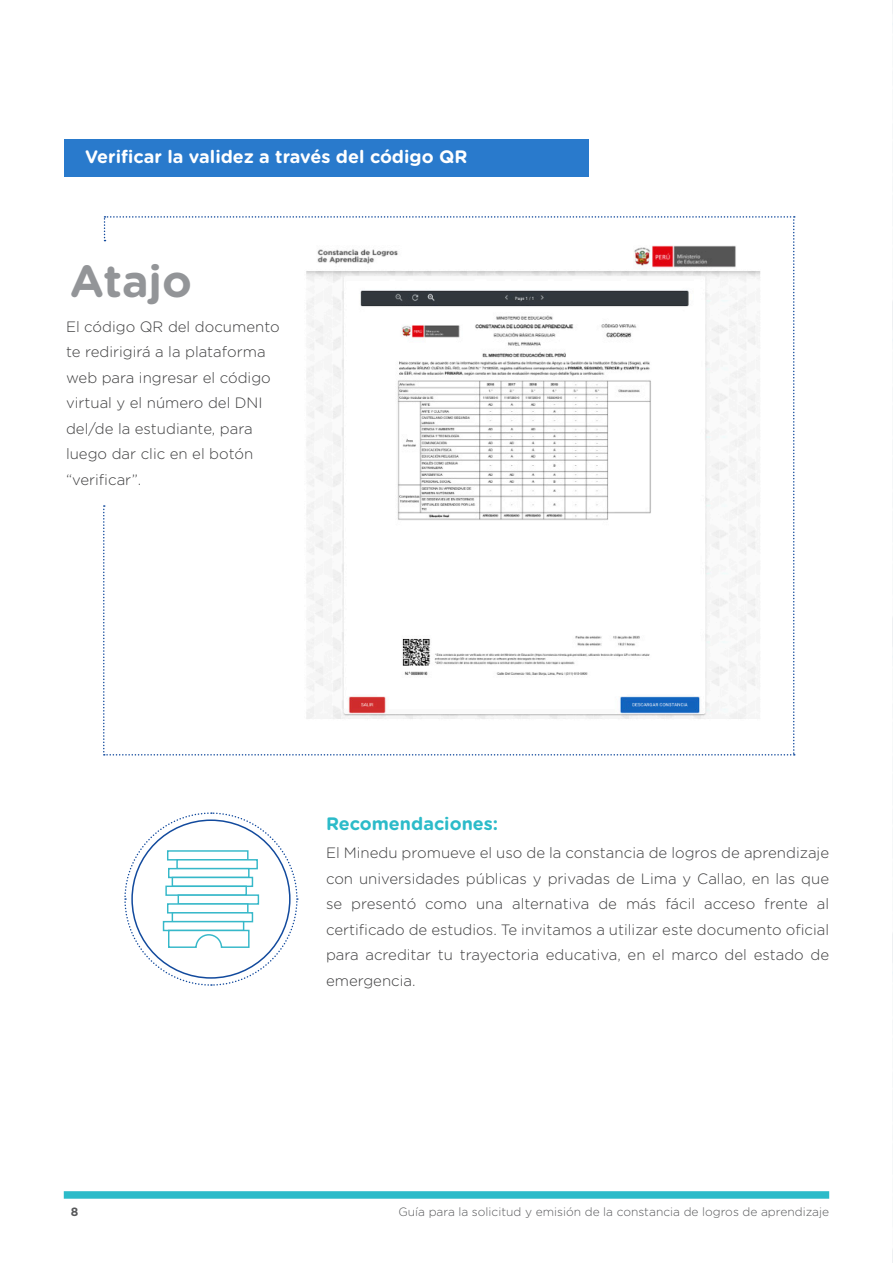
<style>
.page{position:relative;width:893px;height:1263px;background:#fff}
.page>*{position:absolute;margin:0;border:0;box-sizing:border-box;transform-origin:0 0}
.t1{font:700 45px "Gotham Rounded";color:#939598}
.subtitulos{font:700 18px "Gotham Rounded";color:#fff}
.subtitulos-2{font:700 18px "Gotham Rounded";color:#2cbbc9}
.texto{font:300 15px/25.5px "Gotham Rounded";color:#3e3e3f}
.t2{font:300 12px "Gotham Rounded";color:#57585a}
.t3{font:700 12px "Gotham Rounded";color:#57585a}
</style>
<div class="page">
<div style="left:64px;top:1191px;width:765px;height:8px;background:#2cbbc9"></div>
<img style="left:892px;top:0;width:1px;height:1263px">
<div style="left:64px;top:139px;width:524px;height:37px;background:#297acc"></div>
<svg style="left:103px;top:216px;width:692px;height:539px"></svg>
<img style="left:305px;top:240px;width:458px;height:481px">
<svg style="left:124px;top:812px;width:174px;height:174px"></svg>
<p class="subtitulos" style="left:85px;top:143px;width:384px">Verificar la validez a través del código QR</p>
<p class="t1" style="left:70px;top:248px;width:124px">Atajo</p>
<p class="texto" style="left:66px;top:313px;width:215px">El código QR del documento te redirigirá a la plataforma web para ingresar el código virtual y el número del DNI del/de la estudiante, para luego dar clic en el botón “verificar”.</p>
<p class="subtitulos-2" style="left:326px;top:810px;width:174px">Recomendaciones:</p>
<p class="texto" style="left:326px;top:839px;width:505px;text-align:justify">El Minedu promueve el uso de la constancia de logros de aprendizaje con universidades públicas y privadas de Lima y Callao, en las que se presentó como una alternativa de más fácil acceso frente al certificado de estudios. Te invitamos a utilizar este documento oficial para acreditar tu trayectoria educativa, en el marco del estado de emergencia.</p>
<p class="t3" style="left:71px;top:1202px;width:9px">8</p>
<p class="t2" style="left:398px;top:1203px;width:432px">Guía para la solicitud y emisión de la constancia de logros de aprendizaje</p>
</div>
